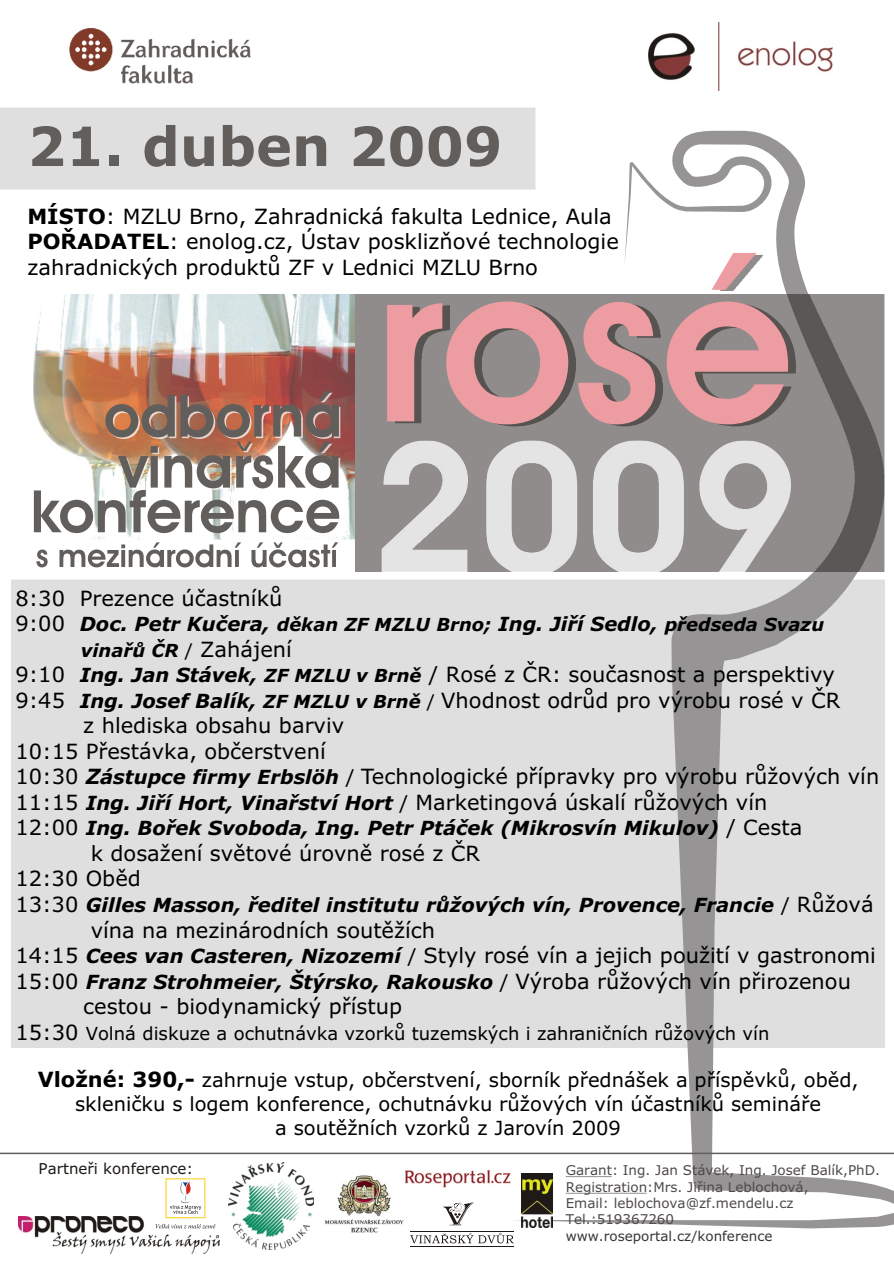
<style>
.page{position:relative;width:894px;height:1263px;background:#fff}
.page>*{position:absolute;margin:0;border:0;box-sizing:border-box;transform-origin:0 0}
.t1{font:700 216.75px "Avant Garde Bk BT";color:#ed9ca1}
.t2{font:700 54px "Verdana";color:#615e5c}
.t3{font:21px/25.5px "Verdana";color:#000}
.t4{font:italic 700 19.5px "Verdana";color:#000}
.t5{font:19.5px/23.9px "Verdana";color:#000;text-align:center}
.t6{font:18px "Verdana";color:#000}
.t7{font:italic 700 18px "Verdana";color:#000}
.t8{font:15px "Verdana";color:#1f1a17}
.t9{font:13.5px/16.4px "Verdana";color:#4f4a4a}
.t10{font:13.5px "Verdana";color:#383633}
.s1{font-weight:700}
.s2{font-weight:400;font-style:normal;font-size:21px}
.s3{font-size:18px}
.s4{font-weight:400;font-style:normal}
.s5{font-weight:700;font-style:italic;font-size:19.5px}
.s6{font-weight:700;font-style:italic;font-size:18px}
.s7{font-weight:700;font-style:italic}
.s8{font-size:19.5px}
.s9{font-size:21px}
.s10{font-weight:700;font-size:21px}
</style>
<div class="page">
<img style="left:69px;top:28px;width:182px;height:56px">
<img style="left:34px;top:295px;width:321px;height:244px">
<svg style="left:510px;top:129px;width:384px;height:1099px;fill:#dfdfdf"></svg>
<img style="left:355px;top:295px;width:529px;height:277px">
<img style="left:382px;top:440px;width:409px;height:136px">
<svg style="left:36px;top:542px;width:302px;height:25px"></svg>
<img style="left:395px;top:255px;width:401px;height:171px">
<img style="left:34px;top:391px;width:305px;height:142px">
<img style="left:648px;top:23px;width:185px;height:68px">
<img style="left:324px;top:1175px;width:80px;height:58px">
<svg style="left:410px;top:1233px;width:104px;height:10px"></svg>
<hr style="left:410px;top:1231px;width:104px;height:1px;background:#1f1a17">
<hr style="left:410px;top:1247px;width:104px;height:1px;background:#1f1a17">
<svg style="left:443px;top:1201px;width:31px;height:24px"></svg>
<img style="left:405px;top:1169px;width:108px;height:21px">
<hr style="left:0;top:1153px;width:894px;height:1px;background:#615e5c">
<hr style="left:566px;top:1176px;width:46px;height:1px;background:#4f4a4a">
<hr style="left:566px;top:1193px;width:81px;height:1px;background:#4f4a4a">
<img style="left:229px;top:1162px;width:85px;height:88px">
<img style="left:19px;top:1217px;width:200px;height:37px">
<img style="left:522px;top:1174px;width:31px;height:53px">
<svg style="left:165px;top:1178px;width:41px;height:41px"></svg>
<svg style="left:166px;top:1178px;width:39px;height:40px"></svg>
<svg style="left:155px;top:1224px;width:61px;height:5px"></svg>
<h2 class="t2" style="left:27px;top:125px;width:477px">21. duben 2009</h2>
<p class="t3" style="left:27px;top:205px;width:593px"><span class="s1">MÍSTO</span>: MZLU Brno, Zahradnická fakulta Lednice, Aula<br><span class="s1">POØADATEL</span>: enolog.cz, Ústav posklizòové technologie zahradnických produktù ZF v Lednici MZLU Brno</p>
<h1 class="t1" style="left:376px;top:257px;width:418px">rosé</h1>
<p class="t3" style="left:15px;top:587px;width:268px">8:30 Prezence úèastníkù</p>
<p class="t4" style="left:15px;top:616px;width:810px"><span class="s2">9:00</span> Doc. Petr Kuèera, <span class="s3">dìkan ZF MZLU Brno;</span> Ing. Jiøí Sedlo, <span class="s3">pøedseda Svazu</span></p>
<p class="t7" style="left:81px;top:643px;width:213px">vinaøù ÈR <span class="s4">/</span> <span class="s2">Zahájení</span></p>
<p class="t3" style="left:15px;top:664px;width:821px">9:10 <span class="s5">Ing. Jan Stávek,</span> <span class="s6">ZF MZLU v Brnì</span> / Rosé z ÈR: souèasnost a perspektivy</p>
<p class="t3" style="left:15px;top:689px;width:826px">9:45 <span class="s5">Ing. Josef Balík,</span> <span class="s6">ZF MZLU v Brnì</span> <span class="s3">/</span> Vhodnost odrùd pro výrobu rosé v ÈR</p>
<p class="t3" style="left:83px;top:715px;width:262px">z hlediska obsahu barviv</p>
<p class="t3" style="left:15px;top:740px;width:312px">10:15 Pøestávka, obèerstvení</p>
<p class="t3" style="left:15px;top:766px;width:865px">10:30 <span class="s7">Z</span><span class="s5">ástupce firmy Erbslöh</span> <span class="s8">/</span> Technologické pøípravky pro výrobu rùžových vín</p>
<p class="t3" style="left:15px;top:791px;width:754px">11:15 <span class="s5">Ing. Jiøí Hort, Vinaøství Hort</span> <span class="s8">/</span> Marketingová úskalí rùžových vín</p>
<p class="t4" style="left:15px;top:821px;width:788px"><span class="s2">12:00</span> Ing. Boøek Svoboda, Ing. Petr Ptáèek (Mikrosvín Mikulov) <span class="s2">/ Cesta</span></p>
<p class="t3" style="left:15px;top:842px;width:466px;text-indent:75px">k dosažení svìtové úrovnì rosé z ÈR<br>12:30 Obìd</p>
<p class="t4" style="left:15px;top:897px;width:860px"><span class="s2">13:30</span> Gilles Masson, øeditel institutu rùžových vín, Provence, Francie <span class="s4">/</span> <span class="s2">Rùžová</span></p>
<p class="t3" style="left:91px;top:919px;width:346px">vína na mezinárodních soutìžích</p>
<p class="t3" style="left:15px;top:944px;width:862px">14:15 <span class="s5">Cees van Casteren, Nizozemí</span> <span class="s8">/</span> Styly rosé vín a jejich použití v gastronomi</p>
<p class="t3" style="left:15px;top:970px;width:837px">15:00 <span class="s5">Franz Strohmeier, Štýrsko, Rakousko</span> <span class="s8">/</span> Výroba rùžových vín pøirozenou</p>
<p class="t3" style="left:83px;top:995px;width:320px">cestou - biodynamický pøístup</p>
<p class="t6" style="left:15px;top:1026px;width:756px"><span class="s9">15:30</span> Volná diskuze a ochutnávka vzorkù tuzemských i zahranièních rùžových vín</p>
<p class="t5" style="left:38px;top:1070px;width:822px"><span class="s10">Vložné: 390,-</span> zahrnuje vstup, obèerstvení, sborník pøednášek a pøíspìvkù, obìd, sklenièku s logem konference, ochutnávku rùžových vín úèastníkù semináøe<br>a soutìžních vzorkù z Jarovín 2009</p>
<p class="t9" style="left:566px;top:1163px;width:316px">Garant: Ing. Jan Stávek, Ing. Josef Balík,PhD.<br>Registration:Mrs. Jiøina Leblochová,<br>Email: leblochova@zf.mendelu.cz Tel.:519367260</p>
<p class="t10" style="left:566px;top:1231px;width:208px">www.roseportal.cz/konference</p>
<p class="t8" style="left:39px;top:1162px;width:156px">Partneøi konference:</p>
</div>
